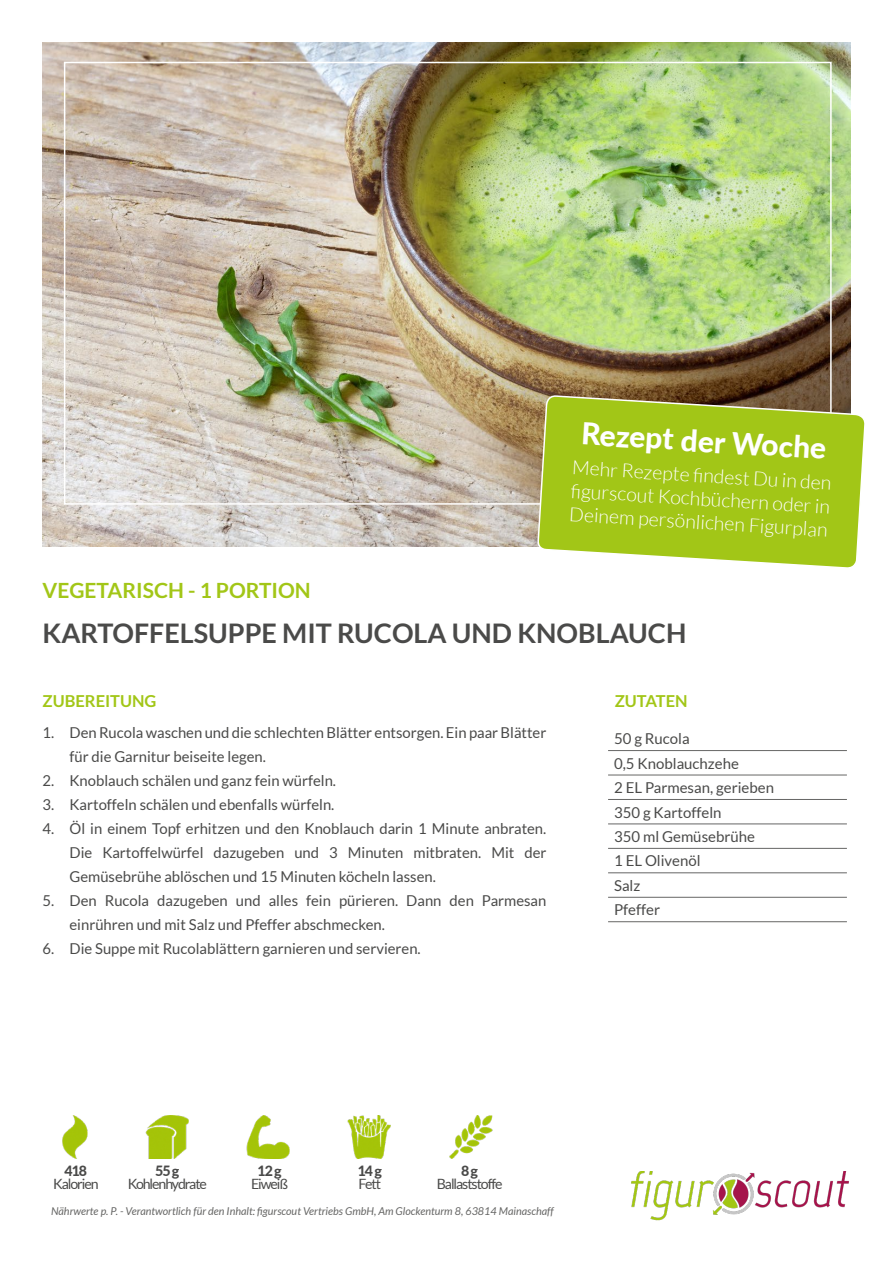
<style>
.page{position:relative;width:893px;height:1263px;background:#fff}
.page>*{position:absolute;margin:0;border:0;box-sizing:border-box;transform-origin:0 0}
.t1{font:800 30px "Lato";color:#fff}
.t2{font:700 27px "Lato";color:#4a4a49}
.t3{font:700 21px "Lato";color:#a2c617}
.t4{font:300 19.5px/23.4px "Lato";color:#fff;text-align:justify}
.t5{font:700 16.5px "Lato";color:#a2c617}
.t6{font:15px/24.5px "Lato";color:#4a4a49}
.t7{font:14.1px "Lato";letter-spacing:-.075em;color:#4a4a49}
.t8{font:800 14.1px "Lato";letter-spacing:-.075em;color:#4a4a49}
.t9{font:italic 10.8px "Lato";color:#666665}
</style>
<div class="page">
<img style="left:62px;top:1116px;width:431px;height:43px">
<img style="left:631px;top:1172px;width:218px;height:48px">
<img style="left:43px;top:43px;width:807px;height:503px">
<hr style="left:608px;top:750px;width:239px;height:1px;background:#666665">
<hr style="left:608px;top:775px;width:239px;height:1px;background:#666665">
<hr style="left:608px;top:799px;width:239px;height:1px;background:#666665">
<hr style="left:608px;top:824px;width:239px;height:1px;background:#666665">
<hr style="left:608px;top:848px;width:239px;height:1px;background:#666665">
<hr style="left:608px;top:872px;width:239px;height:1px;background:#666665">
<hr style="left:608px;top:897px;width:239px;height:1px;background:#666665">
<hr style="left:608px;top:921px;width:239px;height:1px;background:#666665">
<svg style="left:537px;top:395px;width:328px;height:173px;background:#a6c32c"></svg>
<h1 class="t1" style="left:583px;top:410px;width:247px;rotate:4deg">Rezept der Woche</h1>
<h3 class="t4" style="left:572px;top:457px;width:262px;rotate:3deg">Mehr Rezepte fi ndest Du in den fi gurscout Kochbüchern oder in Deinem persönlichen Figurplan</h3>
<h3 class="t3" style="left:43px;top:579px;width:270px">VEGETARISCH - 1 PORTION</h3>
<h2 class="t2" style="left:43px;top:617px;width:645px">KARTOFFELSUPPE MIT RUCOLA UND KNOBLAUCH</h2>
<p class="t5" style="left:43px;top:691px;width:116px">ZUBEREITUNG</p>
<p class="t5" style="left:615px;top:691px;width:75px">ZUTATEN</p>
<p class="t6" style="left:70px;top:721px;width:478px;line-height:24px;text-indent:-27px">1. Den Rucola waschen und die schlechten Blätter entsorgen. Ein paar Blätter für die Garnitur beiseite legen.</p>
<p class="t6" style="left:43px;top:768px;width:295px">2. Knoblauch schälen und ganz fein würfeln.</p>
<p class="t6" style="left:43px;top:792px;width:293px">3. Kartoffeln schälen und ebenfalls würfeln.</p>
<p class="t6" style="left:70px;top:817px;width:478px;line-height:24px;text-align:justify;text-indent:-27px">4. Öl in einem Topf erhitzen und den Knoblauch darin 1 Minute anbraten.<br>Die Kartoffelwürfel dazugeben und 3 Minuten mitbraten. Mit der Gemüsebrühe ablöschen und 15 Minuten köcheln lassen.</p>
<p class="t6" style="left:70px;top:889px;width:478px;line-height:24px;text-indent:-27px">5. Den Rucola dazugeben und alles fein pürieren. Dann den Parmesan einrühren und mit Salz und Pfeffer abschmecken.</p>
<p class="t6" style="left:43px;top:936px;width:380px">6. Die Suppe mit Rucolablättern garnieren und servieren.</p>
<p class="t6" style="left:614px;top:726px;width:161px">50 g Rucola<br>0,5 Knoblauchzehe<br>2 EL Parmesan, gerieben<br>350 g Kartoffeln<br>350 ml Gemüsebrühe<br>1 EL Olivenöl<br>Salz<br>Pfeffer</p>
<p class="t8" style="left:65px;top:1160px;width:24px">418</p>
<p class="t7" style="left:53px;top:1176px;width:47px">Kalorien</p>
<p class="t8" style="left:155px;top:1160px;width:26px">55 g</p>
<p class="t7" style="left:128px;top:1176px;width:81px">Kohlenhydrate</p>
<p class="t8" style="left:257px;top:1160px;width:26px">12 g</p>
<p class="t7" style="left:251px;top:1176px;width:39px">Eiweiß</p>
<p class="t8" style="left:358px;top:1160px;width:26px">14 g</p>
<p class="t7" style="left:359px;top:1176px;width:24px">Fett</p>
<p class="t8" style="left:461px;top:1160px;width:18px">8 g</p>
<p class="t7" style="left:437px;top:1176px;width:67px">Ballaststoffe</p>
<p class="t9" style="left:51px;top:1205px;width:504px">Nährwerte p. P. - Verantwortlich für den Inhalt: figurscout Vertriebs GmbH, Am Glockenturm 8, 63814 Mainaschaff</p>
</div>
